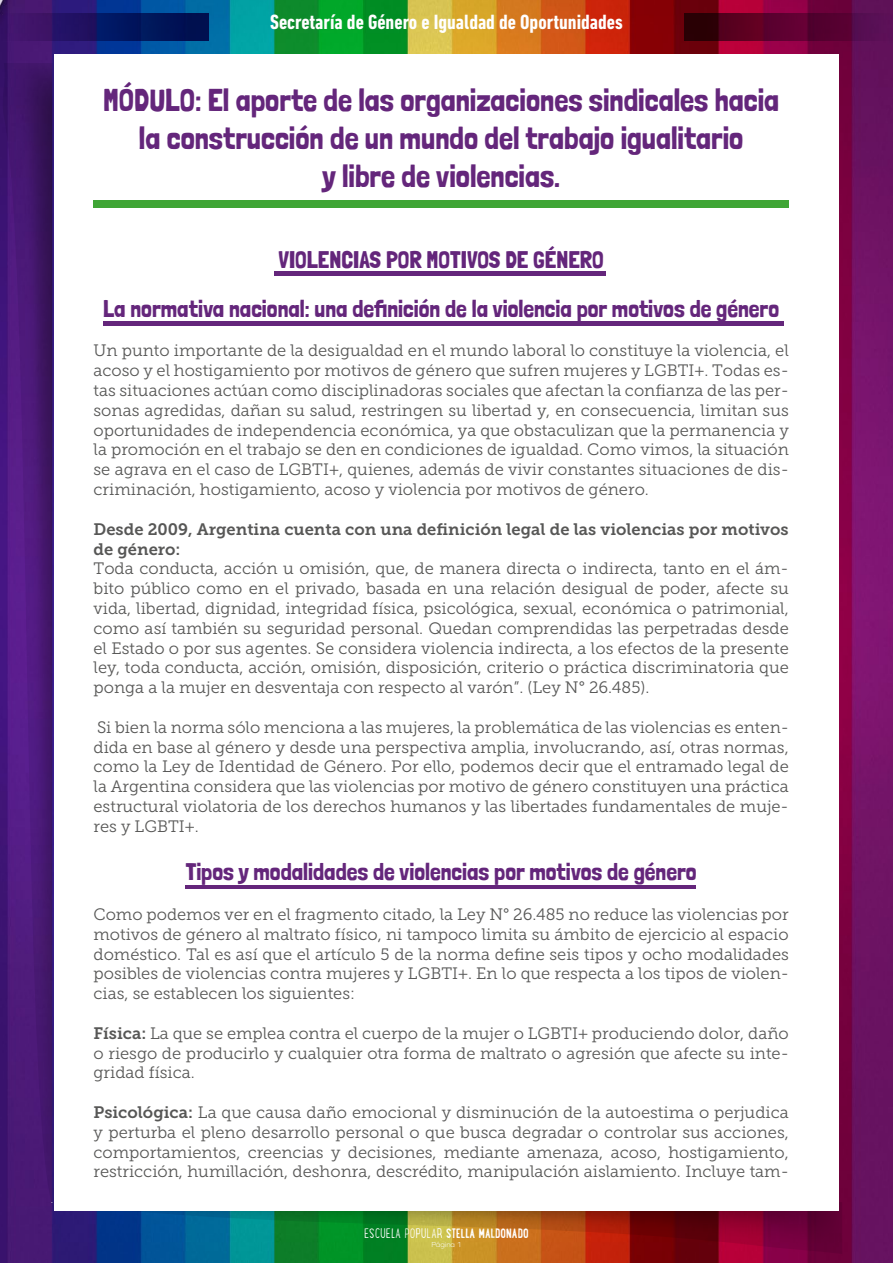
<style>
.page{position:relative;width:893px;height:1263px;background:#fff}
.page>*{position:absolute;margin:0;border:0;box-sizing:border-box;transform-origin:0 0}
.t1{font:31.5px/37.8px "Londrina Solid";color:#64267b;text-align:center}
.t2{font:24px/48.6px "Londrina Solid";color:#64267b;text-align:center}
.t3{font:700 condensed 21px "DIN Next LT Pro";color:#fff}
.t4{font:16.5px/19.8px "Museo Slab 300";color:#575756;text-align:justify}
.t5{font:16.5px/19.8px "Museo Slab 700";color:#575756}
.t6{font:700 12px "Lunch Box";color:#fff}
.t7{font:300 7.5px "Graphie";color:#fff}
.s1{font-family:"Museo Slab 700"}
.s2{font-weight:300}
</style>
<div class="page">
<img style="left:0;top:0;width:893px;height:1263px">
<img style="left:1px;top:63px;width:51px;height:1145px">
<img style="left:47px;top:1202px;width:795px;height:52px">
<div style="left:54px;top:54px;width:785px;height:1157px;background:#fff"></div>
<div style="left:94px;top:200px;width:695px;height:8px;background:#3fa535"></div>
<hr style="left:274px;top:271px;width:332px;height:4px;background:#64267b">
<hr style="left:103px;top:321px;width:680px;height:4px;background:#64267b">
<hr style="left:186px;top:885px;width:510px;height:4px;background:#64267b">
<svg style="left:0;top:13px;width:208px;height:27px;background:#16135f"></svg>
<svg style="left:685px;top:13px;width:208px;height:27px;background:#51022c"></svg>
<p class="t3" style="left:270px;top:10px;width:354px">Secretaría de Género e Igualdad de Oportunidades</p>
<h1 class="t1" style="left:103px;top:81px;width:678px">MÓDULO: El aporte de las organizaciones sindicales hacia la construcción de un mundo del trabajo igualitario<br>y libre de violencias.</h1>
<h2 class="t2" style="left:103px;top:235px;width:677px">VIOLENCIAS POR MOTIVOS DE GÉNERO<br>La normativa nacional: una definición de la violencia por motivos de género</h2>
<p class="t4" style="left:94px;top:341px;width:697px">Un punto importante de la desigualdad en el mundo laboral lo constituye la violencia, el acoso y el hostigamiento por motivos de género que sufren mujeres y LGBTI+. Todas es&shy;tas situaciones actúan como disciplinadoras sociales que afectan la confianza de las per&shy;sonas agredidas, dañan su salud, restringen su libertad y, en consecuencia, limitan sus oportunidades de independencia económica, ya que obstaculizan que la permanencia y la promoción en el trabajo se den en condiciones de igualdad. Como vimos, la situación se agrava en el caso de LGBTI+, quienes, además de vivir constantes situaciones de dis&shy;criminación, hostigamiento, acoso y violencia por motivos de género.</p>
<p class="t5" style="left:94px;top:519px;width:697px">Desde 2009, Argentina cuenta con una definición legal de las violencias por motivos de género:</p>
<p class="t4" style="left:94px;top:559px;width:697px">Toda conducta, acción u omisión, que, de manera directa o indirecta, tanto en el ám&shy;bito público como en el privado, basada en una relación desigual de poder, afecte su vida, libertad, dignidad, integridad física, psicológica, sexual, económica o patrimonial, como así también su seguridad personal. Quedan comprendidas las perpetradas desde el Estado o por sus agentes. Se considera violencia indirecta, a los efectos de la presente ley, toda conducta, acción, omisión, disposición, criterio o práctica discriminatoria que ponga a la mujer en desventaja con respecto al varón”. (Ley N° 26.485).</p>
<p class="t4" style="left:94px;top:717px;width:697px">Si bien la norma sólo menciona a las mujeres, la problemática de las violencias es enten&shy;dida en base al género y desde una perspectiva amplia, involucrando, así, otras normas, como la Ley de Identidad de Género. Por ello, podemos decir que el entramado legal de la Argentina considera que las violencias por motivo de género constituyen una práctica estructural violatoria de los derechos humanos y las libertades fundamentales de muje&shy;res y LGBTI+.</p>
<h2 class="t2" style="left:186px;top:847px;width:512px">Tipos y modalidades de violencias por motivos de género</h2>
<p class="t4" style="left:94px;top:904px;width:697px">Como podemos ver en el fragmento citado, la Ley N° 26.485 no reduce las violencias por motivos de género al maltrato físico, ni tampoco limita su ámbito de ejercicio al espacio doméstico. Tal es así que el artículo 5 de la norma define seis tipos y ocho modalidades posibles de violencias contra mujeres y LGBTI+. En lo que respecta a los tipos de violen&shy;cias, se establecen los siguientes:</p>
<p class="t4" style="left:94px;top:1023px;width:697px"><span class="s1">Física:</span> La que se emplea contra el cuerpo de la mujer o LGBTI+ produciendo dolor, daño o riesgo de producirlo y cualquier otra forma de maltrato o agresión que afecte su inte&shy;gridad física.</p>
<p class="t4" style="left:94px;top:1102px;width:697px"><span class="s1">Psicológica:</span> La que causa daño emocional y disminución de la autoestima o perjudica y perturba el pleno desarrollo personal o que busca degradar o controlar sus acciones, comportamientos, creencias y decisiones, mediante amenaza, acoso, hostigamiento, restricción, humillación, deshonra, descrédito, manipulación aislamiento. Incluye tam-</p>
<p class="t6" style="left:364px;top:1223px;width:166px"><span class="s2">ESCUELA POPULAR</span> STELLA MALDONADO</p>
<p class="t7" style="left:431px;top:1240px;width:32px">Página 1</p>
</div>
